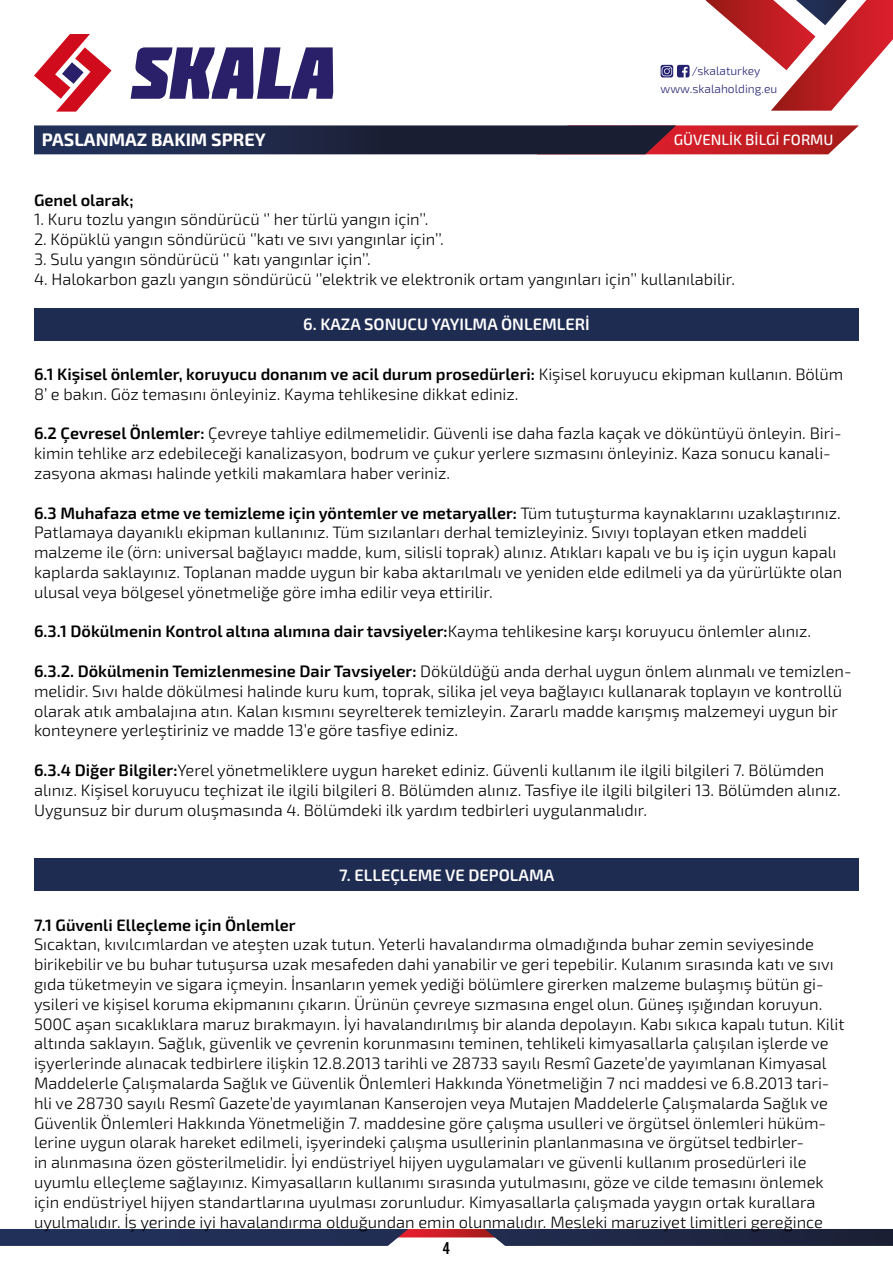
<style>
.page{position:relative;width:893px;height:1263px;background:#fff}
.page>*{position:absolute;margin:0;border:0;box-sizing:border-box;transform-origin:0 0}
.t1{font:700 18px "Exo 2";color:#fff}
.t2{font:300 16.5px/19.8px "Exo 2";color:#000}
.t3{font:600 16.5px "Exo 2";color:#000}
.t4{font:600 16.5px "Exo 2";color:#fff}
.t5{font:condensed 16.5px "Trade Gothic Bold Twenty";color:#000}
.t6{font:500 15px "Exo 2";color:#fff}
.t7{font:300 12px/17.4px "Exo 2";color:#242170}
.s1{font-weight:600}
.s2{font-weight:300}
</style>
<div class="page">
<svg style="left:0;top:1229px;width:893px;height:17px;background:#353756"></svg>
<svg style="left:34px;top:34px;width:78px;height:78px"></svg>
<svg style="left:131px;top:47px;width:202px;height:52px"></svg>
<svg style="left:706px;top:0;width:187px;height:111px"></svg>
<svg style="left:661px;top:65px;width:29px;height:12px"></svg>
<svg style="left:34px;top:125px;width:825px;height:29px;background:#482940"></svg>
<div style="left:34px;top:308px;width:825px;height:32px;background:#1f2c52"></div>
<div style="left:34px;top:858px;width:825px;height:33px;background:#1f2c52"></div>
<p class="t7" style="left:661px;top:63px;width:118px;text-indent:31px">/skalaturkey www.skalaholding.eu</p>
<p class="t1" style="left:42px;top:129px;width:225px">PASLANMAZ BAKIM SPREY</p>
<p class="t6" style="left:674px;top:131px;width:161px">GÜVENLİK BİLGİ FORMU</p>
<p class="t3" style="left:34px;top:190px;width:101px">Genel olarak;</p>
<p class="t2" style="left:34px;top:210px;width:396px">1. Kuru tozlu yangın söndürücü ‘’ her türlü yangın için’’.</p>
<p class="t2" style="left:34px;top:230px;width:411px">2. Köpüklü yangın söndürücü ‘’katı ve sıvı yangınlar için’’.</p>
<p class="t2" style="left:34px;top:250px;width:338px">3. Sulu yangın söndürücü ‘’ katı yangınlar için’’.</p>
<p class="t2" style="left:34px;top:269px;width:703px">4. Halokarbon gazlı yangın söndürücü ‘’elektrik ve elektronik ortam yangınları için’’ kullanılabilir.</p>
<p class="t4" style="left:303px;top:314px;width:288px">6. KAZA SONUCU YAYILMA ÖNLEMLERİ</p>
<p class="t2" style="left:34px;top:365px;width:811px"><span class="s1">6.1 Kişisel önlemler, koruyucu donanım ve acil durum prosedürleri:</span> Kişisel koruyucu ekipman kullanın. Bölüm<br>8’ e bakın. Göz temasını önleyiniz. Kayma tehlikesine dikkat ediniz.</p>
<p class="t2" style="left:34px;top:424px;width:809px"><span class="s1">6.2 Çevresel Önlemler:</span> Çevreye tahliye edilmemelidir. Güvenli ise daha fazla kaçak ve döküntüyü önleyin. Biri&shy;kimin tehlike arz edebileceği kanalizasyon, bodrum ve çukur yerlere sızmasını önleyiniz. Kaza sonucu kanali&shy;zasyona akması halinde yetkili makamlara haber veriniz.</p>
<p class="t2" style="left:34px;top:503px;width:810px"><span class="s1">6.3 Muhafaza etme ve temizleme için yöntemler ve metaryaller:</span> Tüm tutuşturma kaynaklarını uzaklaştırınız.<br>Patlamaya dayanıklı ekipman kullanınız. Tüm sızılanları derhal temizleyiniz. Sıvıyı toplayan etken maddeli malzeme ile (örn: universal bağlayıcı madde, kum, silisli toprak) alınız. Atıkları kapalı ve bu iş için uygun kapalı kaplarda saklayınız. Toplanan madde uygun bir kaba aktarılmalı ve yeniden elde edilmeli ya da yürürlükte olan ulusal veya bölgesel yönetmeliğe göre imha edilir veya ettirilir.</p>
<p class="t3" style="left:34px;top:622px;width:779px">6.3.1 Dökülmenin Kontrol altına alımına dair tavsiyeler:<span class="s2">Kayma tehlikesine karşı koruyucu önlemler alınız.</span></p>
<p class="t2" style="left:34px;top:662px;width:819px"><span class="s1">6.3.2. Dökülmenin Temizlenmesine Dair Tavsiyeler:</span> Döküldüğü anda derhal uygun önlem alınmalı ve temizlen&shy;melidir. Sıvı halde dökülmesi halinde kuru kum, toprak, silika jel veya bağlayıcı kullanarak toplayın ve kontrollü olarak atık ambalajına atın. Kalan kısmını seyrelterek temizleyin. Zararlı madde karışmış malzemeyi uygun bir konteynere yerleştiriniz ve madde 13’e göre tasfiye ediniz.</p>
<p class="t2" style="left:34px;top:761px;width:808px"><span class="s1">6.3.4 Diğer Bilgiler:</span>Yerel yönetmeliklere uygun hareket ediniz. Güvenli kullanım ile ilgili bilgileri 7. Bölümden alınız. Kişisel koruyucu teçhizat ile ilgili bilgileri 8. Bölümden alınız. Tasfiye ile ilgili bilgileri 13. Bölümden alınız.<br>Uygunsuz bir durum oluşmasında 4. Bölümdeki ilk yardım tedbirleri uygulanmalıdır.</p>
<p class="t4" style="left:339px;top:865px;width:217px">7. ELLEÇLEME VE DEPOLAMA</p>
<p class="t3" style="left:34px;top:915px;width:263px">7.1 Güvenli Elleçleme için Önlemler</p>
<p class="t2" style="left:34px;top:935px;width:812px">Sıcaktan, kıvılcımlardan ve ateşten uzak tutun. Yeterli havalandırma olmadığında buhar zemin seviyesinde birikebilir ve bu buhar tutuşursa uzak mesafeden dahi yanabilir ve geri tepebilir. Kulanım sırasında katı ve sıvı gıda tüketmeyin ve sigara içmeyin. İnsanların yemek yediği bölümlere girerken malzeme bulaşmış bütün gi&shy;ysileri ve kişisel koruma ekipmanını çıkarın. Ürünün çevreye sızmasına engel olun. Güneş ışığından koruyun.<br>500C aşan sıcaklıklara maruz bırakmayın. İyi havalandırılmış bir alanda depolayın. Kabı sıkıca kapalı tutun. Kilit altında saklayın. Sağlık, güvenlik ve çevrenin korunmasını teminen, tehlikeli kimyasallarla çalışılan işlerde ve işyerlerinde alınacak tedbirlere ilişkin 12.8.2013 tarihli ve 28733 sayılı Resmî Gazete’de yayımlanan Kimyasal Maddelerle Çalışmalarda Sağlık ve Güvenlik Önlemleri Hakkında Yönetmeliğin 7 nci maddesi ve 6.8.2013 tari&shy;hli ve 28730 sayılı Resmî Gazete’de yayımlanan Kanserojen veya Mutajen Maddelerle Çalışmalarda Sağlık ve Güvenlik Önlemleri Hakkında Yönetmeliğin 7. maddesine göre çalışma usulleri ve örgütsel önlemleri hüküm&shy;lerine uygun olarak hareket edilmeli, işyerindeki çalışma usullerinin planlanmasına ve örgütsel tedbirler-<br>in alınmasına özen gösterilmelidir. İyi endüstriyel hijyen uygulamaları ve güvenli kullanım prosedürleri ile uyumlu elleçleme sağlayınız. Kimyasalların kullanımı sırasında yutulmasını, göze ve cilde temasını önlemek için endüstriyel hijyen standartlarına uyulması zorunludur. Kimyasallarla çalışmada yaygın ortak kurallara uyulmalıdır. İş yerinde iyi havalandırma olduğundan emin olunmalıdır. Mesleki maruziyet limitleri gereğince</p>
<p class="t5" style="left:443px;top:1238px;width:9px">4</p>
</div>
